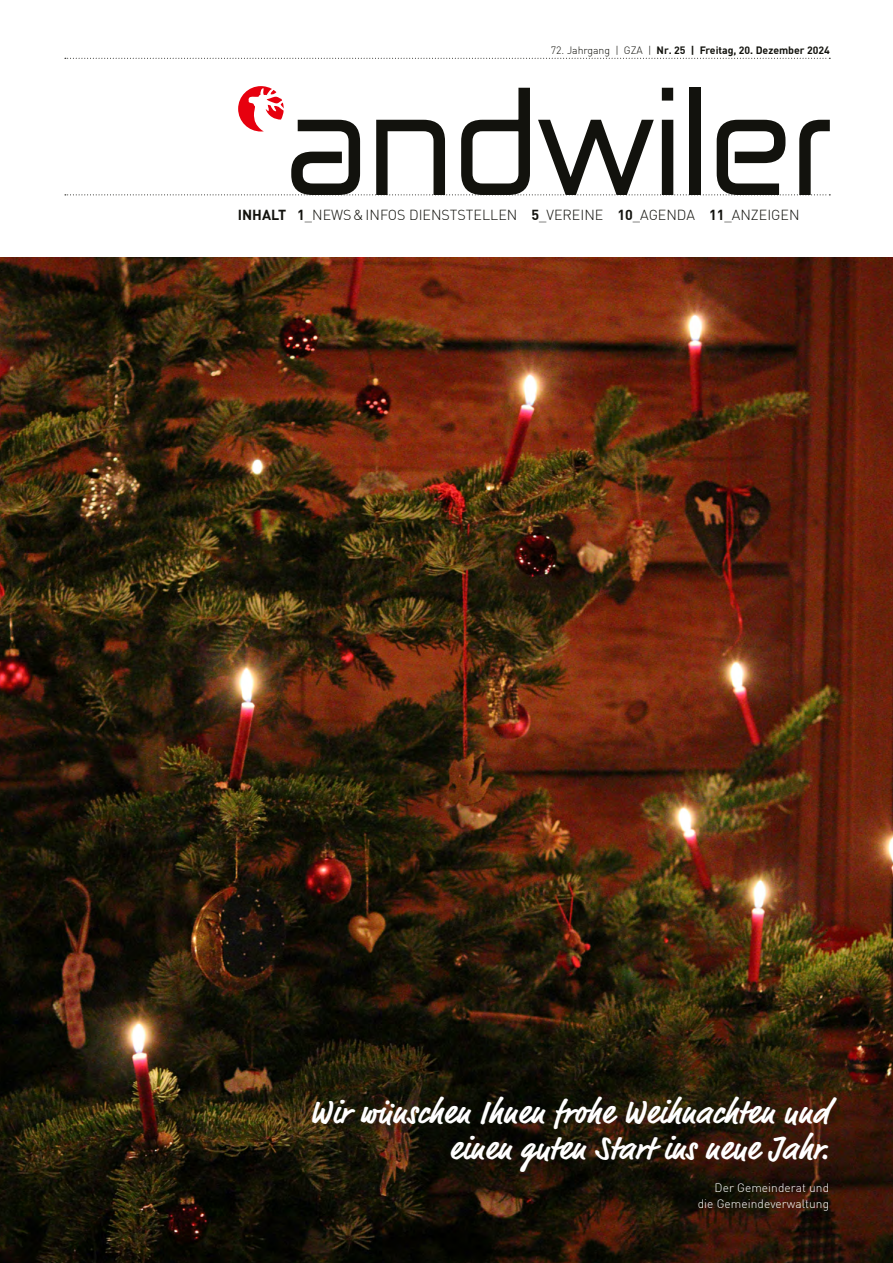
<style>
.page{position:relative;width:893px;height:1263px;background:#fff}
.page>*{position:absolute;margin:0;border:0;box-sizing:border-box;transform-origin:0 0}
.t1{font:700 33px/36px "Market Pro";letter-spacing:.02em;color:#fff;text-align:right}
.t2{font:300 14.25px "DIN";color:#12120d}
.t3{font:300 12px/16.2px "DIN";letter-spacing:.005em;color:#fff;text-align:right}
.t4{font:700 10.5px "DIN";color:#12120d}
.s1{font-weight:300}
.s2{font-weight:700}
</style>
<div class="page">
<svg style="left:65px;top:86px;width:765px;height:109px"></svg>
<svg style="left:65px;top:58px;width:765px;height:1px"></svg>
<img style="left:0;top:258px;width:893px;height:1005px">
<p class="t4" style="left:551px;top:43px;width:280px"><span class="s1">72. Jahrgang | GZA |</span> Nr. 25 | Freitag, 20. Dezember 2024</p>
<p class="t2" style="left:238px;top:206px;width:563px"><span class="s2">INHALT 1</span>_NEWS&amp;INFOS DIENSTSTELLEN <span class="s2">5</span>_VEREINE <span class="s2">10</span>_AGENDA <span class="s2">11</span>_ANZEIGEN</p>
<p class="t1" style="left:309px;top:1095px;width:521px">Wir wünschen Ihnen frohe Weihnachten und einen guten Start ins neue Jahr.</p>
<p class="t3" style="left:698px;top:1180px;width:133px">Der Gemeinderat und die Gemeindeverwaltung</p>
</div>
